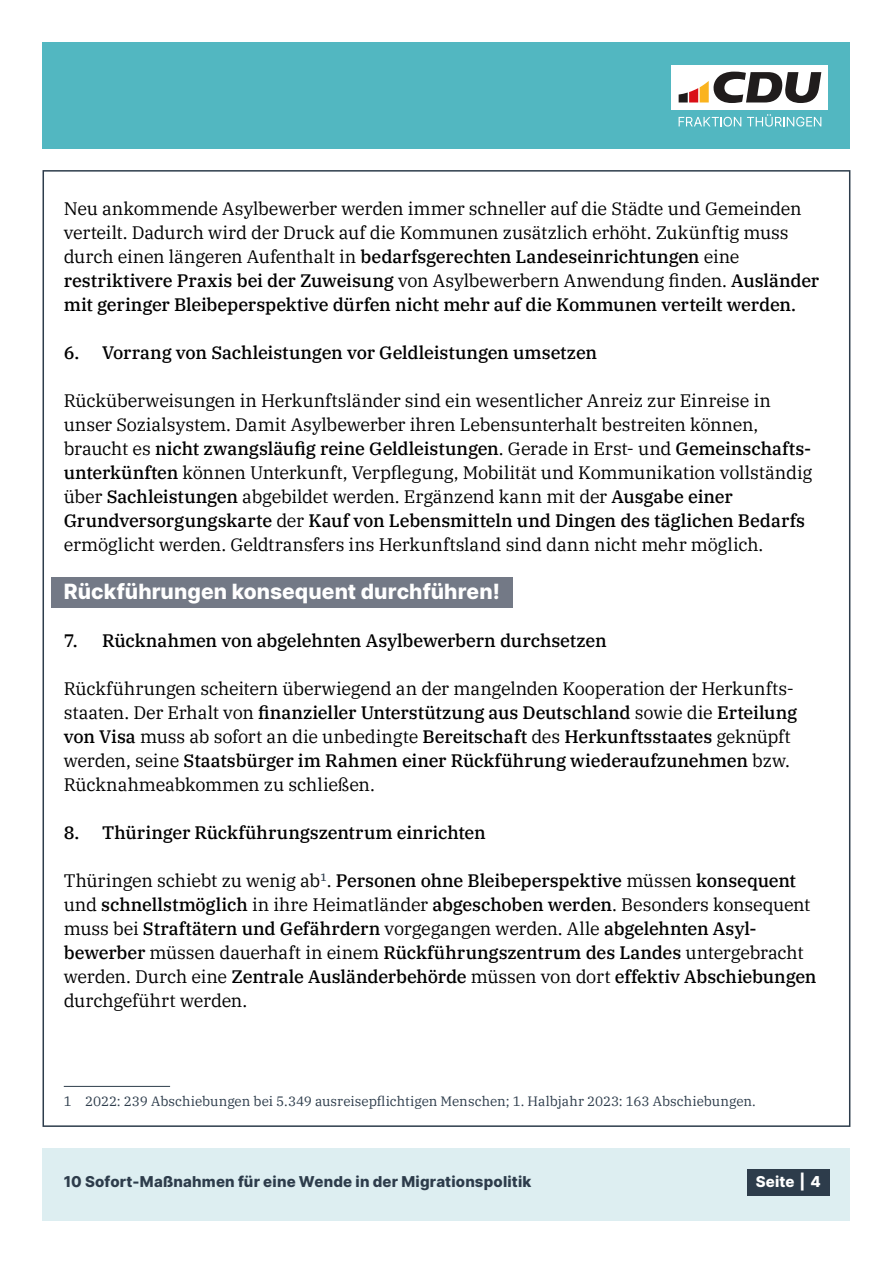
<style>
.page{position:relative;width:893px;height:1263px;background:#fff}
.page>*{position:absolute;margin:0;border:0;box-sizing:border-box;transform-origin:0 0}
.t1{font:800 21px "Inter";letter-spacing:.005em;color:#fff}
.t2{font:18px/24px "IBM Plex Serif";letter-spacing:-.01em;color:#000}
.t3{font:500 18px/24px "IBM Plex Serif";letter-spacing:-.01em;color:#000}
.t4{font:800 15px "Inter";letter-spacing:.015em;color:#2d3c4b}
.t5{font:800 15px "Inter";letter-spacing:.015em;color:#fff}
.t6{font:13.5px "IBM Plex Serif";letter-spacing:-.005em;color:#2d3c4b}
.s1{font-weight:500}
.s2{font-weight:400}
</style>
<div class="page">
<div style="left:43px;top:1148px;width:807px;height:72px;background:#ddeef1"></div>
<div style="left:43px;top:43px;width:807px;height:106px;background:#52b7c1"></div>
<div style="left:747px;top:1169px;width:82px;height:27px;background:#2d3c4b"></div>
<div style="left:672px;top:65px;width:156px;height:45px;background:#fff"></div>
<svg style="left:679px;top:72px;width:142px;height:31px"></svg>
<svg style="left:679px;top:117px;width:62px;height:10px"></svg>
<svg style="left:747px;top:114px;width:74px;height:13px"></svg>
<div style="left:51px;top:577px;width:462px;height:31px;background:#737986"></div>
<hr style="left:64px;top:1086px;width:106px;height:1px;background:#2d3c4b">
<p class="t2" style="left:64px;top:195px;width:757px">Neu ankommende Asylbewerber werden immer schneller auf die Städte und Gemeinden verteilt. Dadurch wird der Druck auf die Kommunen zusätzlich erhöht. Zukünftig muss durch einen längeren Aufenthalt in <span class="s1">bedarfsgerechten Landeseinrichtungen</span> eine <span class="s1">restriktivere Praxis bei der Zuweisung</span> von Asylbewerbern Anwendung finden. <span class="s1">Ausländer mit geringer Bleibeperspektive dürfen nicht mehr auf die Kommunen verteilt werden.</span></p>
<p class="t3" style="left:64px;top:339px;width:535px">6. Vorrang von Sachleistungen vor Geldleistungen umsetzen</p>
<p class="t2" style="left:64px;top:387px;width:750px">Rücküberweisungen in Herkunftsländer sind ein wesentlicher Anreiz zur Einreise in unser Sozialsystem. Damit Asylbewerber ihren Lebensunterhalt bestreiten können, braucht es <span class="s1">nicht zwangsläufig reine Geldleistungen</span>. Gerade in Erst- und <span class="s1">Gemeinschafts&shy;unterkünften</span> können Unterkunft, Verpflegung, Mobilität und Kommunikation vollständig über <span class="s1">Sachleistungen</span> abgebildet werden. Ergänzend kann mit der <span class="s1">Ausgabe einer Grundversorgungskarte</span> der <span class="s1">Kauf von Lebensmitteln und Dingen des täglichen Bedarfs </span>ermöglicht werden. Geldtransfers ins Herkunftsland sind dann nicht mehr möglich.</p>
<p class="t1" style="left:64px;top:576px;width:437px">Rückführungen konsequent durchführen!</p>
<p class="t3" style="left:64px;top:628px;width:544px">7. Rücknahmen von abgelehnten Asylbewerbern durchsetzen</p>
<p class="t2" style="left:64px;top:675px;width:735px">Rückführungen scheitern überwiegend an der mangelnden Kooperation der Herkunfts&shy;staaten. Der Erhalt von <span class="s1">finanzieller Unterstützung aus Deutschland</span> sowie die <span class="s1">Erteilung von Visa</span> muss ab sofort an die unbedingte <span class="s1">Bereitschaft</span> des <span class="s1">Herkunftsstaates</span> geknüpft werden, seine <span class="s1">Staatsbürger im Rahmen einer Rückführung wiederaufzunehmen</span> bzw.<br>Rücknahmeabkommen zu schließen.</p>
<p class="t3" style="left:64px;top:819px;width:423px">8. Thüringer Rückführungszentrum einrichten</p>
<p class="t3" style="left:64px;top:868px;width:754px"><span class="s2">Thüringen schiebt zu wenig ab</span><sup>1</sup><span class="s2">.</span> Personen ohne Bleibeperspektive <span class="s2">müssen</span> konsequent <span class="s2">und</span> schnellstmöglich <span class="s2">in ihre Heimatländer</span> abgeschoben werden<span class="s2">. Besonders konsequent muss bei</span> Straftätern und Gefährdern <span class="s2">vorgegangen werden. Alle</span> abgelehnten Asyl&shy;bewerber <span class="s2">müssen dauerhaft in einem</span> Rückführungszentrum des Landes <span class="s2">untergebracht werden. Durch eine</span> Zentrale Ausländerbehörde <span class="s2">müssen von dort</span> effektiv Abschiebungen <span class="s2">durchgeführt werden.</span></p>
<p class="t6" style="left:64px;top:1090px;width:694px">1 2022: 239 Abschiebungen bei 5.349 ausreisepflichtigen Menschen; 1. Halbjahr 2023: 163 Abschiebungen.</p>
<p class="t4" style="left:64px;top:1170px;width:469px">10 Sofort-Maßnahmen für eine Wende in der Migrationspolitik</p>
<p class="t5" style="left:756px;top:1170px;width:67px">Seite | 4</p>
</div>
